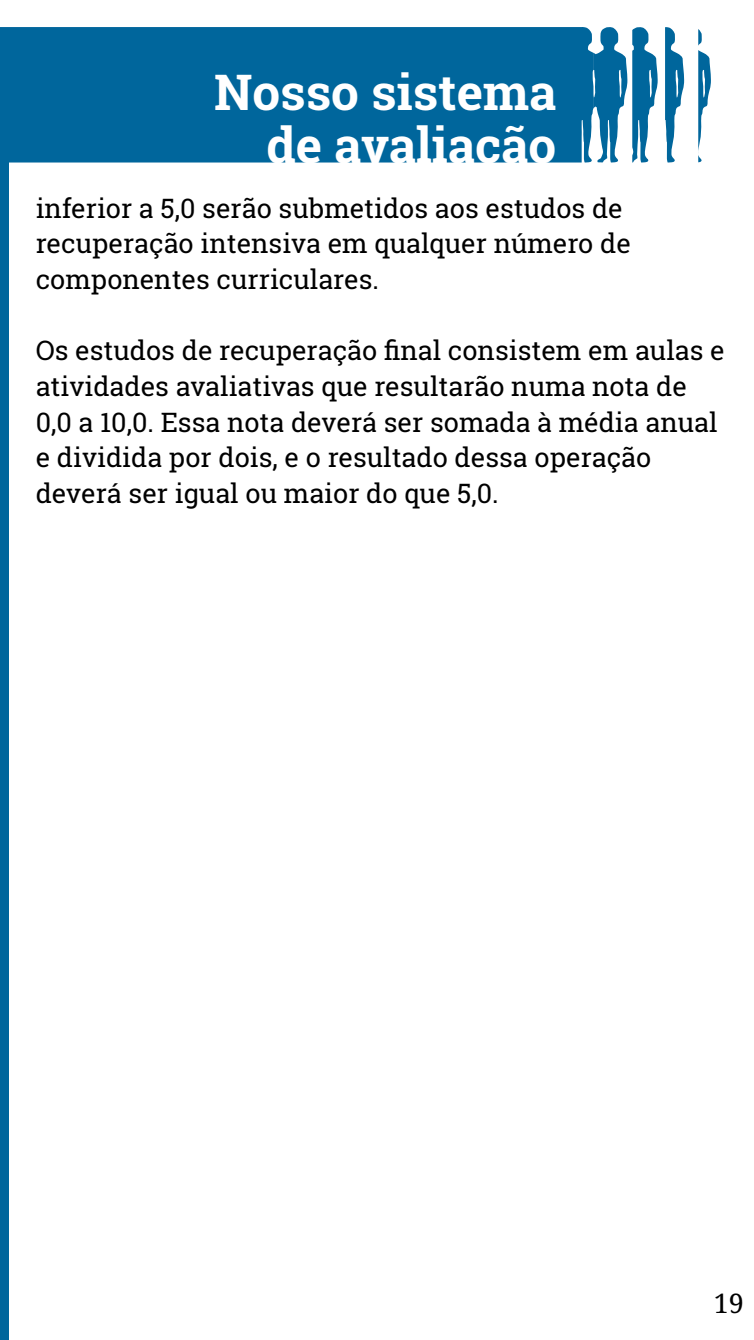
<style>
.page{position:relative;width:754px;height:1340px;background:#fff}
.page>*{position:absolute;margin:0;border:0;box-sizing:border-box;transform-origin:0 0}
.t1{font:700 49.5px/52.6px "Roboto Slab";color:#fff;text-align:right}
.t2{font:27px/35.6px "Roboto Slab";color:#000}
.t3{font:27px "Droid Serif";color:#000}
</style>
<div class="page">
<svg style="left:0;top:27px;width:710px;height:136px;background:#1774a5"></svg>
<div style="left:0;top:158px;width:8px;height:1181px;background:#00669c"></div>
<h1 class="t1" style="left:214px;top:65px;width:343px">Nosso sistema de avaliação</h1>
<p class="t2" style="left:36px;top:189px;width:596px">inferior a 5,0 serão submetidos aos estudos de recuperação intensiva em qualquer número de componentes curriculares.</p>
<p class="t2" style="left:36px;top:332px;width:690px">Os estudos de recuperação final consistem em aulas e atividades avaliativas que resultarão numa nota de 0,0 a 10,0. Essa nota deverá ser somada à média anual e dividida por dois, e o resultado dessa operação deverá ser igual ou maior do que 5,0.</p>
<p class="t3" style="left:713px;top:1292px;width:32px">19</p>
</div>
